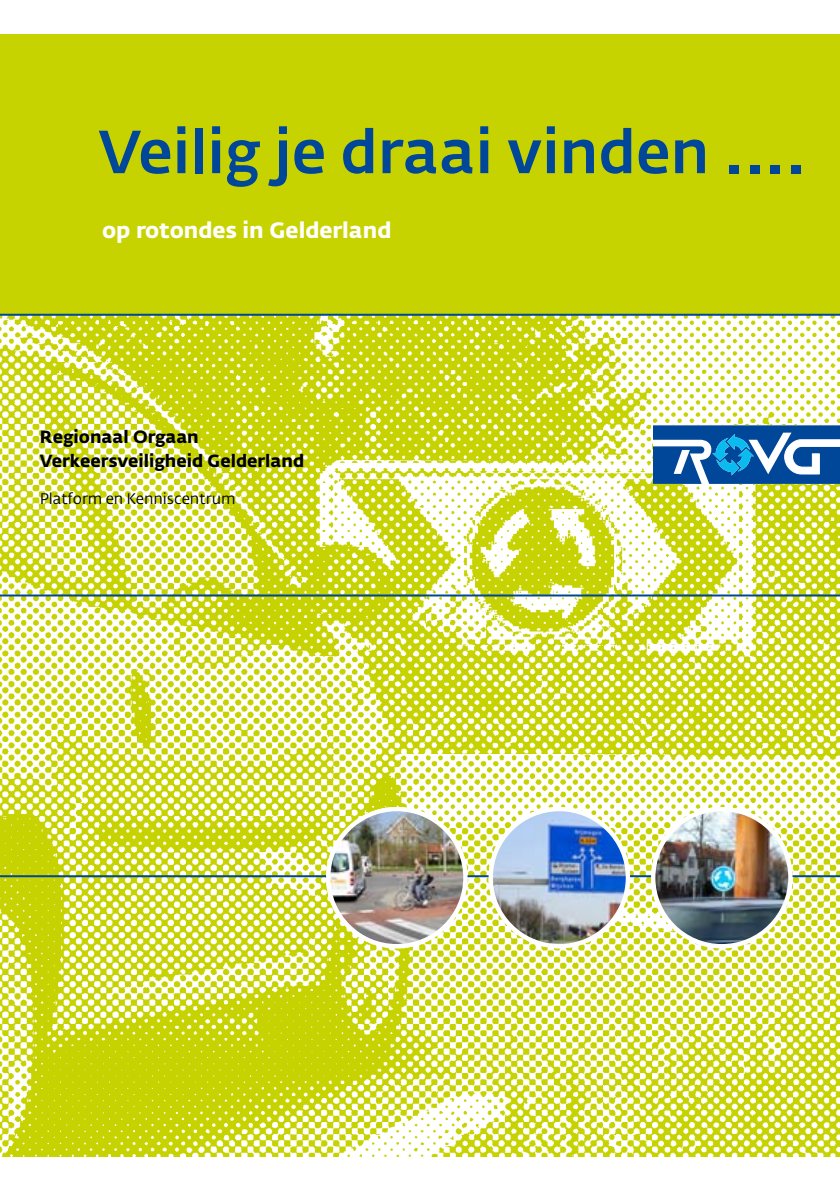
<style>
.page{position:relative;width:840px;height:1191px;background:#fff}
.page>*{position:absolute;margin:0;border:0;box-sizing:border-box;transform-origin:0 0}
.t1{font:500 60px "Fedra Sans Alt Std";color:#004799}
.t2{font:700 22px "Fedra Sans Alt Std";color:#fff}
.t3{font:700 17.4px/24px "Fedra Sans Alt Std";color:#000}
.t4{font:15.2px "Fedra Sans Alt Std";color:#000}
</style>
<div class="page">
<img style="left:0;top:316px;width:839px;height:841px">
<div style="left:0;top:34px;width:839px;height:281px;background:#c7d300"></div>
<hr style="left:0;top:594px;width:839px;height:2px;background:#004799">
<hr style="left:0;top:875px;width:839px;height:2px;background:#004799">
<hr style="left:0;top:314px;width:839px;height:2px;background:#004799">
<svg style="left:653px;top:425px;width:186px;height:59px"></svg>
<img style="left:328px;top:809px;width:137px;height:137px;border-radius:69px">
<div style="left:326px;top:807px;width:141px;height:141px;border:4px solid #fff;border-radius:50%"></div>
<img style="left:490px;top:809px;width:137px;height:137px;border-radius:69px">
<div style="left:488px;top:807px;width:141px;height:141px;border:4px solid #fff;border-radius:50%"></div>
<img style="left:652px;top:809px;width:138px;height:137px;border-radius:69px">
<div style="left:650px;top:807px;width:142px;height:141px;border:4px solid #fff;border-radius:50%"></div>
<h1 class="t1" style="left:99px;top:115px;width:708px">Veilig je draai vinden ....</h1>
<p class="t2" style="left:102px;top:217px;width:291px">op rotondes in Gelderland</p>
<p class="t3" style="left:40px;top:424px;width:266px">Regionaal Orgaan<br>Verkeersveiligheid Gelderland</p>
<p class="t4" style="left:40px;top:489px;width:197px">Platform en Kenniscentrum</p>
</div>
